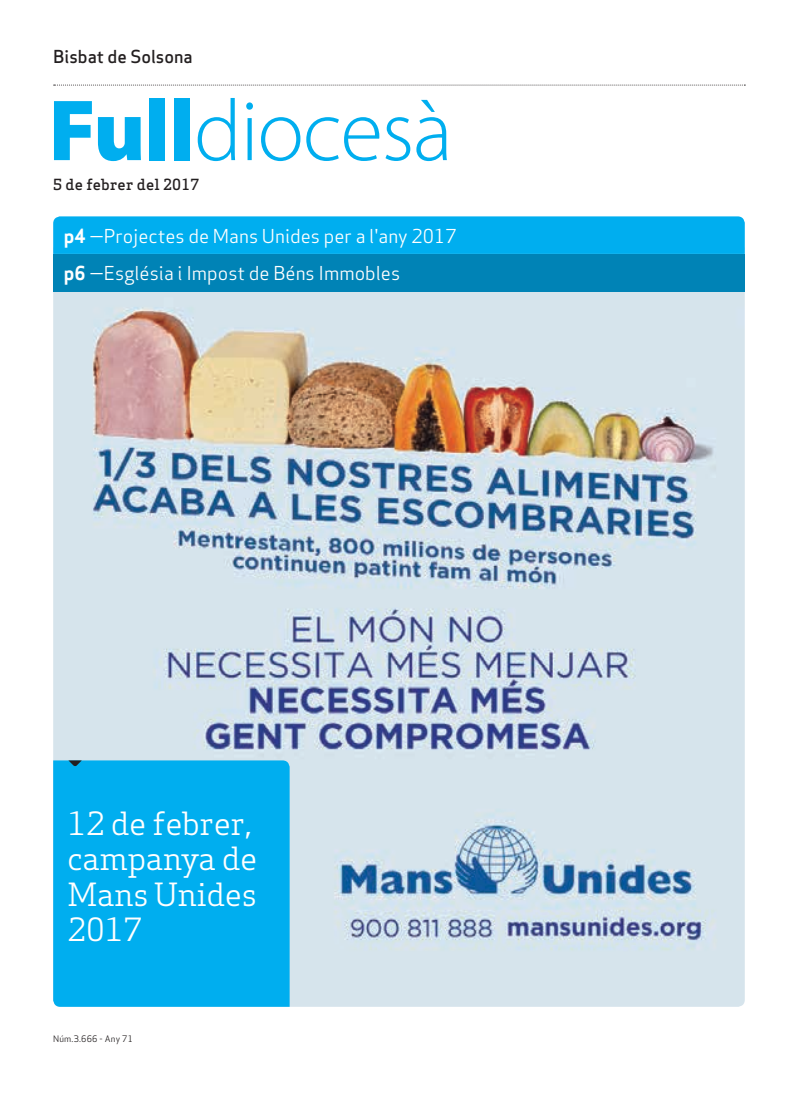
<style>
.page{position:relative;width:798px;height:1099px;background:#fff}
.page>*{position:absolute;margin:0;border:0;box-sizing:border-box;transform-origin:0 0}
.Titulars{font:300 87.5px "Myriad Pro";letter-spacing:-.015em;color:#00aeef}
.Destacat_Foto{font:31.25px/35px "Apex Serif";color:#fff}
.Destacat_Portada{font:18.75px "Apex Sans Book T";color:#fff}
.Capçalera{font:17.5px "Apex Sans Medium T";color:#231f20}
.Data{font:500 15px "Apex Serif";letter-spacing:.01em;color:#231f20}
.Titulars-2{font:8.75px "Apex Sans Book T";letter-spacing:.02em;color:#231f20}
.s1{font-weight:900}
.s2{font-family:"Apex Sans Bold T"}
</style>
<div class="page">
<img style="left:53px;top:291px;width:691px;height:715px">
<svg style="left:54px;top:85px;width:691px;height:1px"></svg>
<div style="left:53px;top:216px;width:691px;height:38px;background:#00aeef"></div>
<div style="left:53px;top:254px;width:691px;height:37px;background:#0083b6"></div>
<div style="left:53px;top:760px;width:236px;height:246px;background:#00aeef"></div>
<svg style="left:68px;top:760px;width:14px;height:7px"></svg>
<p class="Capçalera" style="left:53px;top:45px;width:141px">Bisbat de Solsona</p>
<p class="Titulars" style="left:49px;top:78px;width:405px"><span class="s1">Full</span>diocesà</p>
<p class="Data" style="left:53px;top:175px;width:148px">5 de febrer del 2017</p>
<p class="Destacat_Portada" style="left:64px;top:224px;width:394px"><span class="s2">p4</span> —Projectes de Mans Unides per a l'any 2017</p>
<p class="Destacat_Portada" style="left:64px;top:261px;width:338px"><span class="s2">p6</span> —Església i Impost de Béns Immobles</p>
<p class="Destacat_Foto" style="left:67px;top:806px;width:191px">12 de febrer, campanya de<br>Mans Unides<br>2017</p>
<p class="Titulars-2" style="left:53px;top:1032px;width:81px">Núm.3.666 - Any 71</p>
</div>
